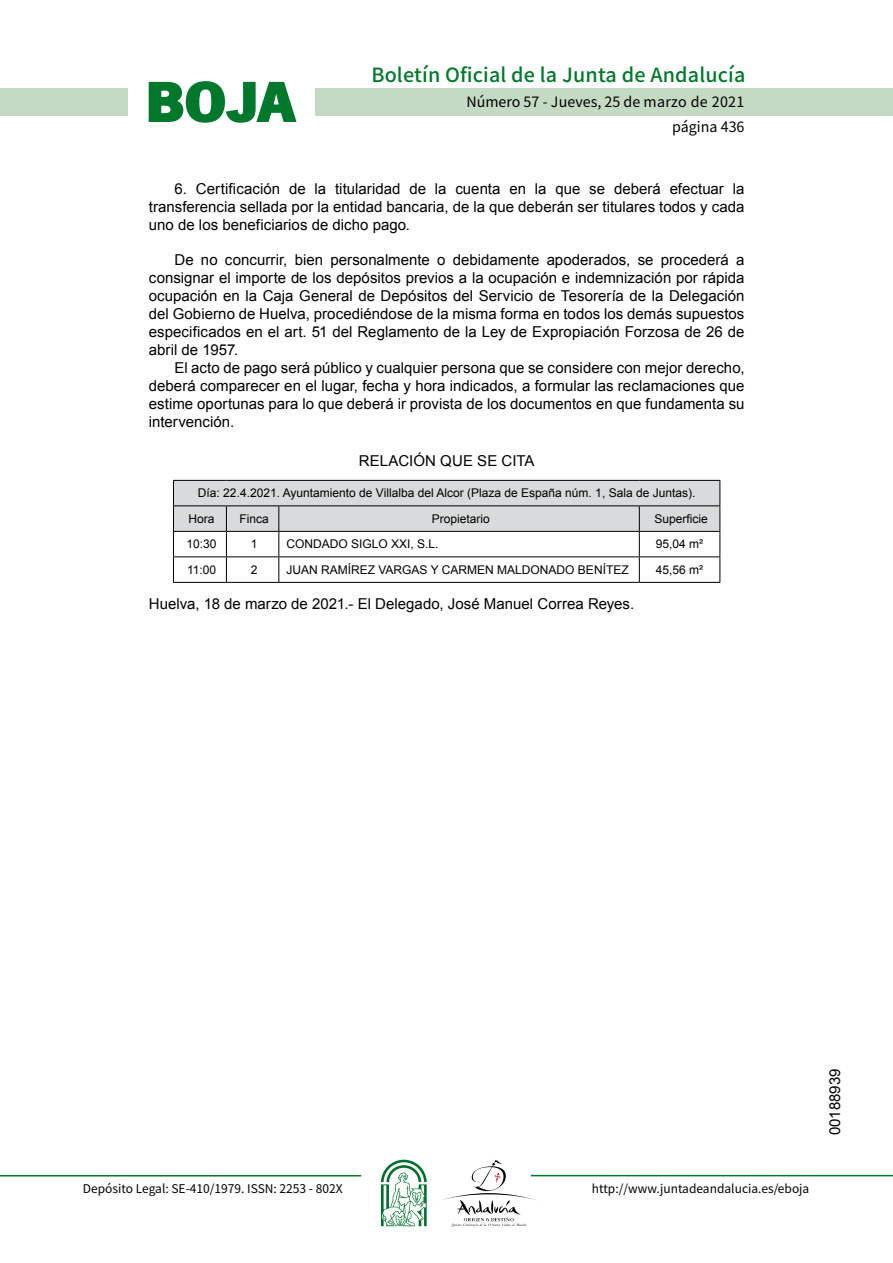
<style>
.page{position:relative;width:893px;height:1263px;background:#fff}
.page>*{position:absolute;margin:0;border:0;box-sizing:border-box;transform-origin:0 0}
.t1{font:700 57.75px "News Got T";color:#00782c;scale:1.14 1}
.t2{font:500 19.5px "Noto Sans HK";letter-spacing:.01em;color:#00782c}
.t3{font:15px/18px "Arial";color:#000;text-align:justify}
.t4{font:14.25px/24.5px "Noto Sans HK";color:#000;text-align:right}
.t5{font:12px/25.5px "Arial";color:#000}
.t6{font:12px "Noto Sans HK";color:#000}
</style>
<div class="page">
<div style="left:315px;top:88px;width:577px;height:28px;background:#c5dac3"></div>
<div style="left:0;top:88px;width:128px;height:28px;background:#c5dac3"></div>
<hr style="left:0;top:1175px;width:361px;height:2px;background:#00782c">
<hr style="left:531px;top:1175px;width:361px;height:1px;background:#00782c">
<svg style="left:148px;top:81px;width:149px;height:42px"></svg>
<svg style="left:442px;top:1160px;width:100px;height:67px"></svg>
<svg style="left:381px;top:1160px;width:45px;height:66px"></svg>
<svg style="left:173px;top:480px;width:547px;height:102px"></svg>
<hr style="left:173px;top:582px;width:53px;height:1px;background:#000">
<hr style="left:226px;top:582px;width:53px;height:1px;background:#000">
<hr style="left:279px;top:582px;width:360px;height:1px;background:#000">
<hr style="left:639px;top:582px;width:81px;height:1px;background:#000">
<h1 class="t1" style="left:145px;top:68px;width:133px">BOJA</h1>
<h2 class="t2" style="left:371px;top:64px;width:375px">Boletín Oficial de la Junta de Andalucía</h2>
<p class="t4" style="left:466px;top:90px;width:279px">Número 57 - Jueves, 25 de marzo de 2021 página 436</p>
<p class="t3" style="left:149px;top:180px;width:597px;text-indent:26px">6. Certificación de la titularidad de la cuenta en la que se deberá efectuar la transferencia sellada por la entidad bancaria, de la que deberán ser titulares todos y cada uno de los beneficiarios de dicho pago.</p>
<p class="t3" style="left:149px;top:251px;width:597px;text-indent:26px">De no concurrir, bien personalmente o debidamente apoderados, se procederá a consignar el importe de los depósitos previos a la ocupación e indemnización por rápida ocupación en la Caja General de Depósitos del Servicio de Tesorería de la Delegación del Gobierno de Huelva, procediéndose de la misma forma en todos los demás supuestos especificados en el art. 51 del Reglamento de la Ley de Expropiación Forzosa de 26 de abril de 1957.</p>
<p class="t3" style="left:149px;top:359px;width:597px;text-indent:26px">El acto de pago será público y cualquier persona que se considere con mejor derecho, deberá comparecer en el lugar, fecha y hora indicados, a formular las reclamaciones que estime oportunas para lo que deberá ir provista de los documentos en que fundamenta su intervención.</p>
<p class="t3" style="left:359px;top:452px;width:177px">RELACIÓN QUE SE CITA</p>
<p class="t5" style="left:189px;top:481px;width:508px;text-indent:9px">Día: 22.4.2021. Ayuntamiento de Villalba del Alcor (Plaza de España núm. 1, Sala de Juntas).<br>Hora</p>
<p class="t5" style="left:239px;top:506px;width:31px">Finca</p>
<p class="t5" style="left:431px;top:506px;width:60px">Propietario</p>
<p class="t5" style="left:654px;top:506px;width:55px">Superficie</p>
<p class="t5" style="left:187px;top:532px;width:32px">10:30</p>
<p class="t5" style="left:251px;top:532px;width:8px">1</p>
<p class="t5" style="left:286px;top:532px;width:154px">CONDADO SIGLO XXI, S.L.</p>
<p class="t5" style="left:656px;top:532px;width:49px">95,04 m²</p>
<p class="t5" style="left:187px;top:557px;width:31px">11:00</p>
<p class="t5" style="left:251px;top:557px;width:8px">2</p>
<p class="t5" style="left:286px;top:557px;width:344px">JUAN RAMÍREZ VARGAS Y CARMEN MALDONADO BENÍTEZ</p>
<p class="t5" style="left:656px;top:557px;width:49px">45,56 m²</p>
<p class="t3" style="left:149px;top:595px;width:487px">Huelva, 18 de marzo de 2021.- El Delegado, José Manuel Correa Reyes.</p>
<p class="t6" style="left:83px;top:1181px;width:261px">Depósito Legal: SE-410/1979. ISSN: 2253 - 802X</p>
<p class="t6" style="left:592px;top:1181px;width:219px">http://www.juntadeandalucia.es/eboja</p>
<p class="t3" style="left:826px;top:1135px;width:68px;rotate:-90deg">00188939</p>
</div>
